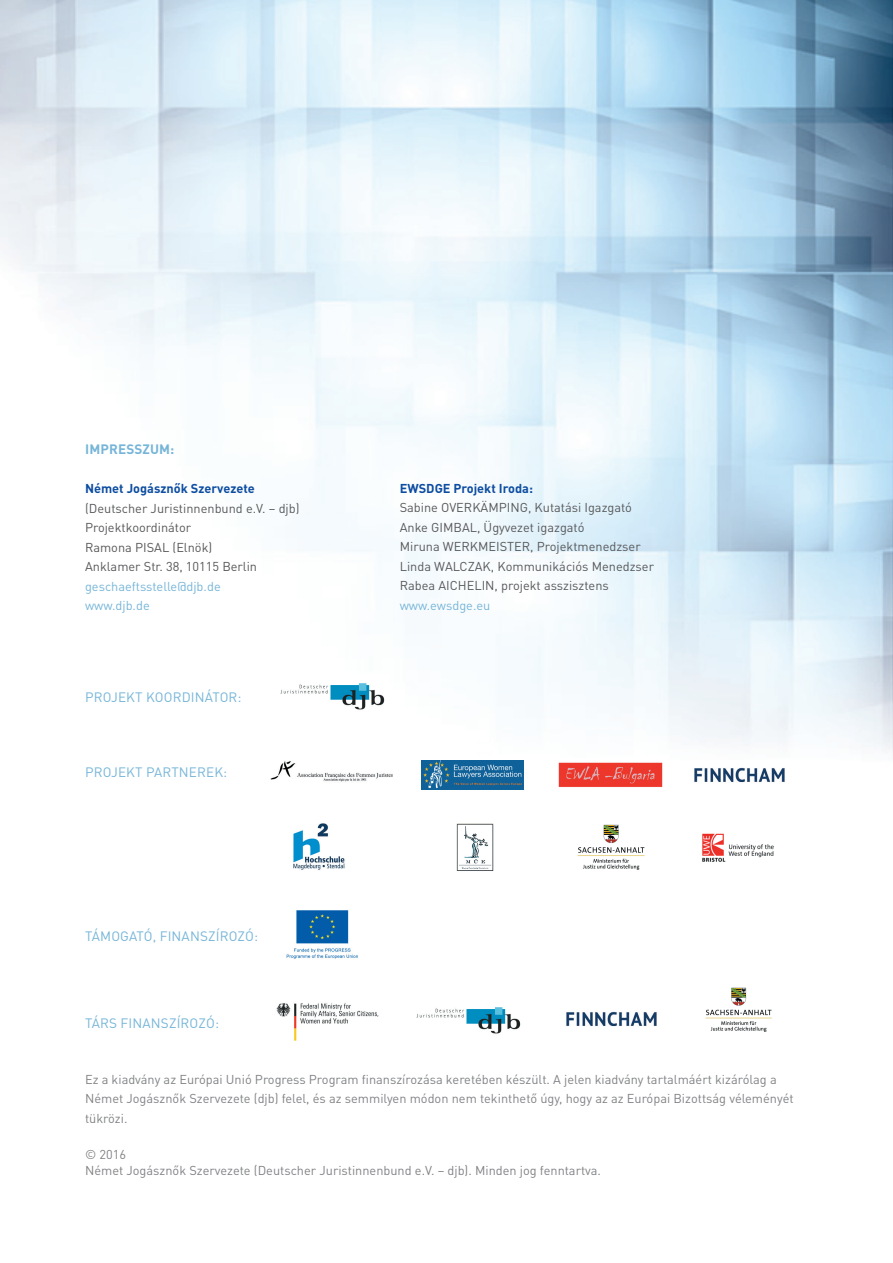
<style>
.page{position:relative;width:893px;height:1263px;background:#fff}
.page>*{position:absolute;margin:0;border:0;box-sizing:border-box;transform-origin:0 0}
.t1{font:13.5px "DIN Pro";letter-spacing:.01em;color:#76b5d8}
.t2{font:700 13.5px "DIN Pro";letter-spacing:.01em;color:#76b5d8}
.t3{font:12.75px/19.5px "DIN Pro";color:#808285}
.t4{font:12.75px/19.5px "DIN Pro";color:#57585a}
.t5{font:12.75px/19.5px "DIN Pro";color:#76b5d8}
.t6{font:700 12.75px "DIN Pro";color:#0d4da1}
</style>
<div class="page">
<img style="left:0;top:0;width:893px;height:790px">
<img style="left:276px;top:674px;width:112px;height:43px">
<img style="left:293px;top:823px;width:52px;height:47px">
<img style="left:456px;top:823px;width:38px;height:48px">
<img style="left:577px;top:824px;width:68px;height:46px">
<img style="left:702px;top:833px;width:72px;height:29px">
<img style="left:266px;top:752px;width:131px;height:38px">
<img style="left:555px;top:759px;width:112px;height:31px">
<img style="left:690px;top:761px;width:99px;height:29px">
<img style="left:422px;top:760px;width:101px;height:29px">
<img style="left:286px;top:910px;width:72px;height:49px">
<img style="left:276px;top:1003px;width:103px;height:38px">
<img style="left:705px;top:987px;width:67px;height:45px">
<img style="left:566px;top:1011px;width:91px;height:16px">
<img style="left:416px;top:1007px;width:105px;height:27px">
<p class="t2" style="left:85px;top:440px;width:91px">IMPRESSZUM:</p>
<p class="t6" style="left:85px;top:480px;width:171px">Német Jogásznők Szervezete</p>
<p class="t4" style="left:85px;top:498px;width:216px">(Deutscher Juristinnenbund e.V. – djb)<br>Projektkoordinátor<br>Ramona PISAL (Elnök)<br>Anklamer Str. 38, 10115 Berlin</p>
<p class="t5" style="left:85px;top:576px;width:137px">geschaeftsstelle@djb.de www.djb.de</p>
<p class="t1" style="left:85px;top:688px;width:158px">PROJEKT KOORDINÁTOR:</p>
<p class="t1" style="left:85px;top:763px;width:144px">PROJEKT PARTNEREK:</p>
<p class="t1" style="left:85px;top:926px;width:174px">TÁMOGATÓ, FINANSZÍROZÓ:</p>
<p class="t1" style="left:85px;top:1014px;width:135px">TÁRS FINANSZÍROZÓ:</p>
<p class="t6" style="left:400px;top:479px;width:135px">EWSDGE Projekt Iroda:</p>
<p class="t4" style="left:400px;top:497px;width:256px">Sabine OVERKÄMPING, Kutatási Igazgató Anke GIMBAL, Ügyvezet igazgató<br>Miruna WERKMEISTER, Projektmenedzser Linda WALCZAK, Kommunikációs Menedzser Rabea AICHELIN, projekt asszisztens</p>
<p class="t5" style="left:400px;top:595px;width:92px">www.ewsdge.eu</p>
<p class="t3" style="left:85px;top:1069px;width:710px">Ez a kiadvány az Európai Unió Progress Program finanszírozása keretében készült. A jelen kiadvány tartalmáért kizárólag a<br>Német Jogásznők Szervezete (djb) felel, és az semmilyen módon nem tekinthető úgy, hogy az az Európai Bizottság véleményét tükrözi.</p>
<p class="t3" style="left:85px;top:1145px;width:517px;line-height:16.5px">© 2016<br>Német Jogásznők Szervezete (Deutscher Juristinnenbund e.V. – djb). Minden jog fenntartva.</p>
</div>
